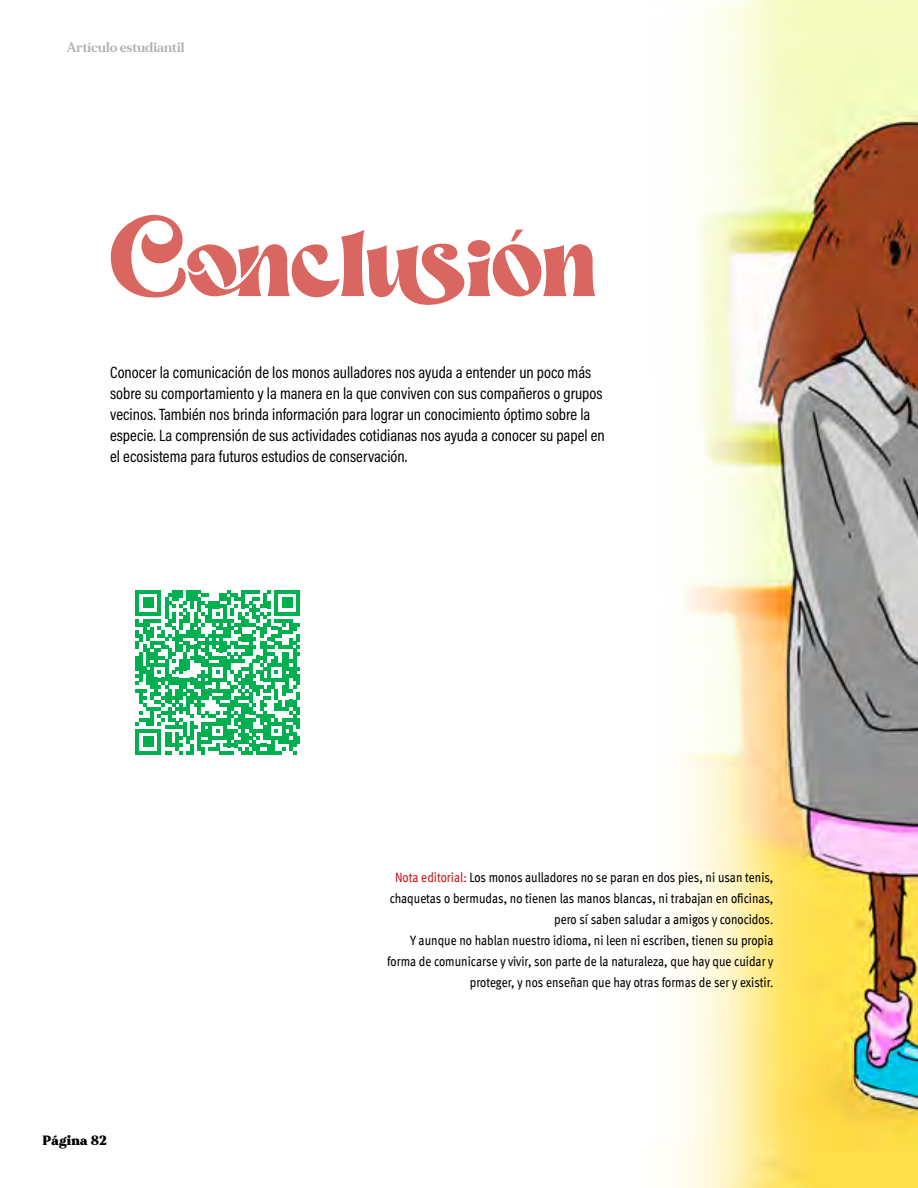
<style>
.page{position:relative;width:918px;height:1188px;background:#fff}
.page>*{position:absolute;margin:0;border:0;box-sizing:border-box;transform-origin:0 0}
.t1{font:103.5px "Magic Retro";color:#da6662}
.t2{font:16.5px/21px "Acumin Variable Concept";color:#000}
.t3{font:condensed 13.5px/21px "Meta Pro";color:#000;text-align:right}
.t4{font:700 13.5px "MADE Mirage";letter-spacing:.01em;color:#b3b2b2}
.t5{font:900 13.5px "MADE Mirage";letter-spacing:.01em;color:#000}
.s1{color:#cd1719}
</style>
<div class="page">
<img style="left:675px;top:0;width:243px;height:1188px">
<svg style="left:135px;top:590px;width:165px;height:165px"></svg>
<p class="t4" style="left:67px;top:39px;width:119px">Artículo estudiantil</p>
<h1 class="t1" style="left:110px;top:193px;width:488px">Conclusión</h1>
<p class="t2" style="left:110px;top:361px;width:496px">Conocer la comunicación de los monos aulladores nos ayuda a entender un poco más sobre su comportamiento y la manera en la que conviven con sus compañeros o grupos vecinos. También nos brinda información para lograr un conocimiento óptimo sobre la especie. La comprensión de sus actividades cotidianas nos ayuda a conocer su papel en el ecosistema para futuros estudios de conservación.</p>
<p class="t5" style="left:43px;top:1131px;width:66px">Página 82</p>
<p class="t3" style="left:387px;top:866px;width:388px"><span class="s1">Nota editorial:</span> Los monos aulladores no se paran en dos pies, ni usan tenis, chaquetas o bermudas, no tienen las manos blancas, ni trabajan en oficinas, pero sí saben saludar a amigos y conocidos.<br>Y aunque no hablan nuestro idioma, ni leen ni escriben, tienen su propia forma de comunicarse y vivir, son parte de la naturaleza, que hay que cuidar y proteger, y nos enseñan que hay otras formas de ser y existir.</p>
</div>
